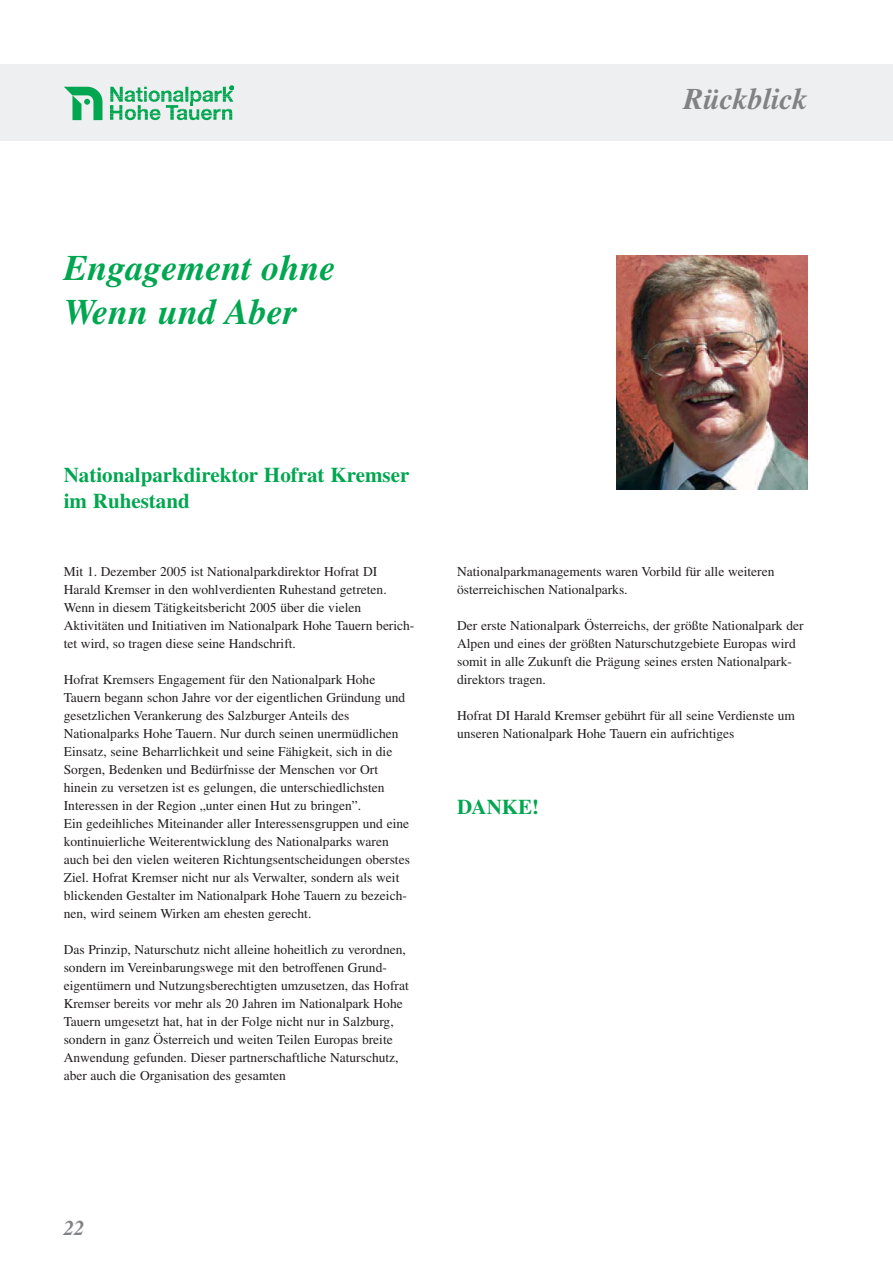
<style>
.page{position:relative;width:893px;height:1263px;background:#fff}
.page>*{position:absolute;margin:0;border:0;box-sizing:border-box;transform-origin:0 0}
.t1{font:italic 700 36px/43.2px "Times";color:#00a650}
.t2{font:italic 700 30px "Times";color:#808285}
.t3{font:700 21px/25.2px "Times";color:#00a650}
.t4{font:italic 700 21px "Times";color:#808285}
.t5{font:13.5px/18px "Times";color:#231f20}
</style>
<div class="page">
<div style="left:0;top:64px;width:893px;height:76px;background:#eeeff0"></div>
<svg style="left:64px;top:87px;width:38px;height:33px"></svg>
<svg style="left:110px;top:86px;width:124px;height:34px"></svg>
<img style="left:617px;top:255px;width:191px;height:234px">
<h2 class="t2" style="left:683px;top:88px;width:126px">Rückblick</h2>
<h1 class="t1" style="left:64px;top:250px;width:273px">Engagement ohne<br>Wenn und Aber</h1>
<h3 class="t3" style="left:64px;top:465px;width:347px">Nationalparkdirektor Hofrat Kremser im Ruhestand</h3>
<p class="t5" style="left:64px;top:564px;width:352px">Mit 1. Dezember 2005 ist Nationalparkdirektor Hofrat DI Harald Kremser in den wohlverdienten Ruhestand getreten.<br>Wenn in diesem Tätigkeitsbericht 2005 über die vielen Aktivitäten und Initiativen im Nationalpark Hohe Tauern berich&shy;tet wird, so tragen diese seine Handschrift.</p>
<p class="t5" style="left:64px;top:672px;width:348px">Hofrat Kremsers Engagement für den Nationalpark Hohe Tauern begann schon Jahre vor der eigentlichen Gründung und gesetzlichen Verankerung des Salzburger Anteils des Nationalparks Hohe Tauern. Nur durch seinen unermüdlichen Einsatz, seine Beharrlichkeit und seine Fähigkeit, sich in die Sorgen, Bedenken und Bedürfnisse der Menschen vor Ort hinein zu versetzen ist es gelungen, die unterschiedlichsten Interessen in der Region „unter einen Hut zu bringen”.<br>Ein gedeihliches Miteinander aller Inter essens gruppen und eine kontinuierliche Weiterentwicklung des Nationalparks waren auch bei den vielen weiteren Richtungsentscheidungen oberstes Ziel. Hofrat Kremser nicht nur als Verwalter, sondern als weit blickenden Gestalter im Nationalpark Hohe Tauern zu bezeich&shy;nen, wird seinem Wirken am ehesten gerecht.</p>
<p class="t5" style="left:64px;top:942px;width:347px">Das Prinzip, Naturschutz nicht alleine hoheitlich zu verordnen, sondern im Vereinbarungswege mit den betroffenen Grund - eigentümern und Nutzungsberechtigten umzusetzen, das Hofrat Kremser bereits vor mehr als 20 Jahren im Nationalpark Hohe Tauern umgesetzt hat, hat in der Folge nicht nur in Salzburg, sondern in ganz Österreich und weiten Teilen Europas breite Anwendung gefunden. Dieser partnerschaftliche Naturschutz, aber auch die Organisation des gesamten</p>
<p class="t5" style="left:457px;top:564px;width:319px">Nationalparkmanagements waren Vorbild für alle weiteren österreichischen Nationalparks.</p>
<p class="t5" style="left:457px;top:618px;width:348px">Der erste Nationalpark Österreichs, der größte National park der Alpen und eines der größten Naturschutzgebiete Europas wird somit in alle Zukunft die Prägung seines ersten Nationalpark - direktors tragen.</p>
<p class="t5" style="left:457px;top:708px;width:339px">Hofrat DI Harald Kremser gebührt für all seine Ver dienste um unseren Nationalpark Hohe Tauern ein aufrichtiges</p>
<h3 class="t3" style="left:457px;top:796px;width:84px">DANKE!</h3>
<h3 class="t4" style="left:64px;top:1220px;width:22px">22</h3>
</div>
